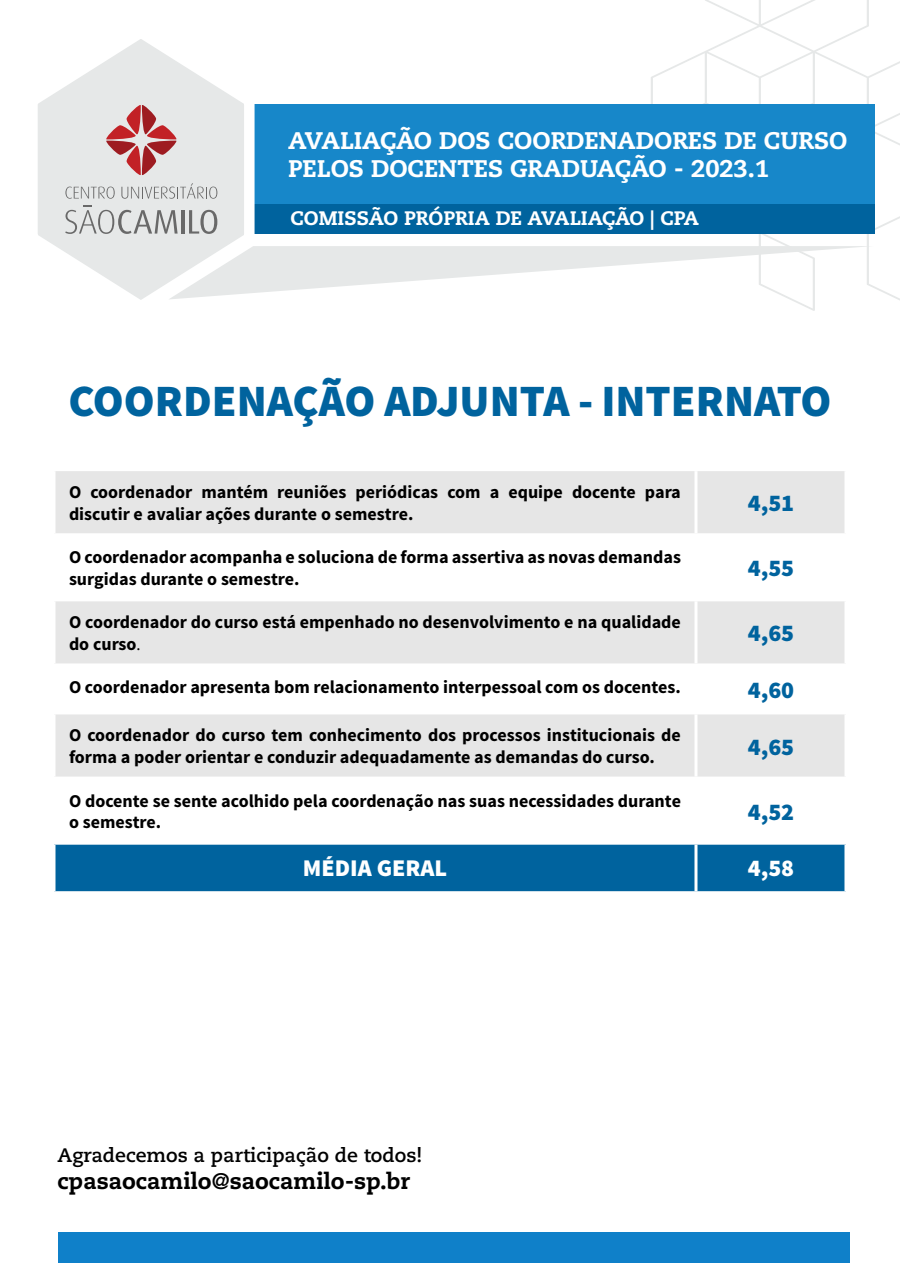
<style>
.page{position:relative;width:900px;height:1263px;background:#fff}
.page>*{position:absolute;margin:0;border:0;box-sizing:border-box;transform-origin:0 0}
.t1{font:44.85px "Source Sans Variable";color:#00639e}
.t2{font:800 24px/28.5px "Caecilia LT Std";color:#fff}
.t3{font:900 24px "Source Sans Pro";color:#00639e}
.t4{font:900 24px "Source Sans Pro";color:#fff}
.t5{font:800 22.5px "Caecilia LT Std";color:#000}
.t6{font:700 19.5px "Caecilia LT Std";color:#000}
.t7{font:800 19.5px "Caecilia LT Std";color:#fff}
.t8{font:700 18px/21.6px "Source Sans Pro";color:#000}
.s1{font-family:"Minion Pro";font-weight:400}
</style>
<div class="page">
<svg style="left:651px;top:0;width:249px;height:311px"></svg>
<div style="left:141px;top:104px;width:734px;height:116px;background:#1787c9"></div>
<div style="left:224px;top:205px;width:651px;height:29px;background:#00639e"></div>
<svg style="left:38px;top:39px;width:222px;height:261px"></svg>
<svg style="left:65px;top:206px;width:113px;height:28px;background:#c8caca"></svg>
<hr style="left:181px;top:210px;width:3px;height:24px;background:#696969">
<svg style="left:189px;top:210px;width:28px;height:24px"></svg>
<svg style="left:65px;top:102px;width:152px;height:97px;background:#dbc8c9"></svg>
<svg style="left:168px;top:246px;width:705px;height:53px"></svg>
<div style="left:58px;top:1232px;width:792px;height:31px;background:#0f80c9"></div>
<div style="left:56px;top:471px;width:788px;height:62px;background:#e6e6e6"></div>
<svg style="left:56px;top:601px;width:788px;height:175px;fill:#e6e6e6"></svg>
<div style="left:56px;top:845px;width:788px;height:46px;background:#00639e"></div>
<svg style="left:55px;top:471px;width:1px;height:62px"></svg>
<hr style="left:694px;top:471px;width:4px;height:62px;background:#f6f6f6">
<svg style="left:844px;top:471px;width:1px;height:62px"></svg>
<svg style="left:55px;top:601px;width:1px;height:62px"></svg>
<hr style="left:694px;top:601px;width:4px;height:62px;background:#f6f6f6">
<svg style="left:844px;top:601px;width:1px;height:62px"></svg>
<svg style="left:55px;top:715px;width:1px;height:61px"></svg>
<hr style="left:694px;top:714px;width:4px;height:62px;background:#f6f6f6">
<svg style="left:844px;top:715px;width:1px;height:61px"></svg>
<svg style="left:55px;top:845px;width:1px;height:46px"></svg>
<svg style="left:694px;top:845px;width:4px;height:46px"></svg>
<svg style="left:844px;top:845px;width:1px;height:46px"></svg>
<hr style="left:52px;top:663px;width:644px;height:3px;background:#fff">
<hr style="left:52px;top:711px;width:644px;height:3px;background:#fff">
<hr style="left:696px;top:663px;width:152px;height:3px;background:#fff">
<hr style="left:694px;top:666px;width:4px;height:45px;background:#fff">
<hr style="left:696px;top:711px;width:152px;height:3px;background:#fff">
<h2 class="t2" style="left:288px;top:126px;width:561px">AVALIAÇÃO DOS COORDENADORES DE CURSO<br>PELOS DOCENTES GRADUAÇÃO - 2023.1</h2>
<p class="t7" style="left:291px;top:206px;width:410px">COMISSÃO PRÓPRIA DE AVALIAÇÃO | CPA</p>
<h1 class="t1" style="left:68px;top:374px;width:765px">COORDENAÇÃO ADJUNTA - INTERNATO</h1>
<p class="t8" style="left:69px;top:482px;width:613px">O coordenador mantém reuniões periódicas com a equipe docente para discutir e avaliar ações durante o semestre.</p>
<h2 class="t3" style="left:748px;top:488px;width:48px">4,51</h2>
<p class="t8" style="left:69px;top:547px;width:614px">O coordenador acompanha e soluciona de forma assertiva as novas demandas surgidas durante o semestre.</p>
<h2 class="t3" style="left:748px;top:553px;width:48px">4,55</h2>
<p class="t8" style="left:69px;top:612px;width:613px">O coordenador do curso está empenhado no desenvolvimento e na qualidade do curso<span class="s1">.</span></p>
<h2 class="t3" style="left:748px;top:618px;width:48px">4,65</h2>
<p class="t8" style="left:69px;top:677px;width:613px">O coordenador apresenta bom relacionamento interpessoal com os docentes.</p>
<h2 class="t3" style="left:748px;top:674px;width:48px">4,60</h2>
<p class="t8" style="left:69px;top:725px;width:613px">O coordenador do curso tem conhecimento dos processos institucionais de forma a poder orientar e conduzir adequadamente as demandas do curso.</p>
<h2 class="t3" style="left:748px;top:731px;width:48px">4,65</h2>
<p class="t8" style="left:69px;top:790px;width:614px">O docente se sente acolhido pela coordenação nas suas necessidades durante o semestre.</p>
<h2 class="t3" style="left:748px;top:796px;width:48px">4,52</h2>
<h2 class="t4" style="left:303px;top:852px;width:146px">MÉDIA GERAL</h2>
<h2 class="t4" style="left:748px;top:852px;width:48px">4,58</h2>
<p class="t6" style="left:58px;top:1144px;width:366px">Agradecemos a participação de todos!</p>
<p class="t5" style="left:58px;top:1167px;width:354px">cpasaocamilo@saocamilo-sp.br</p>
</div>
